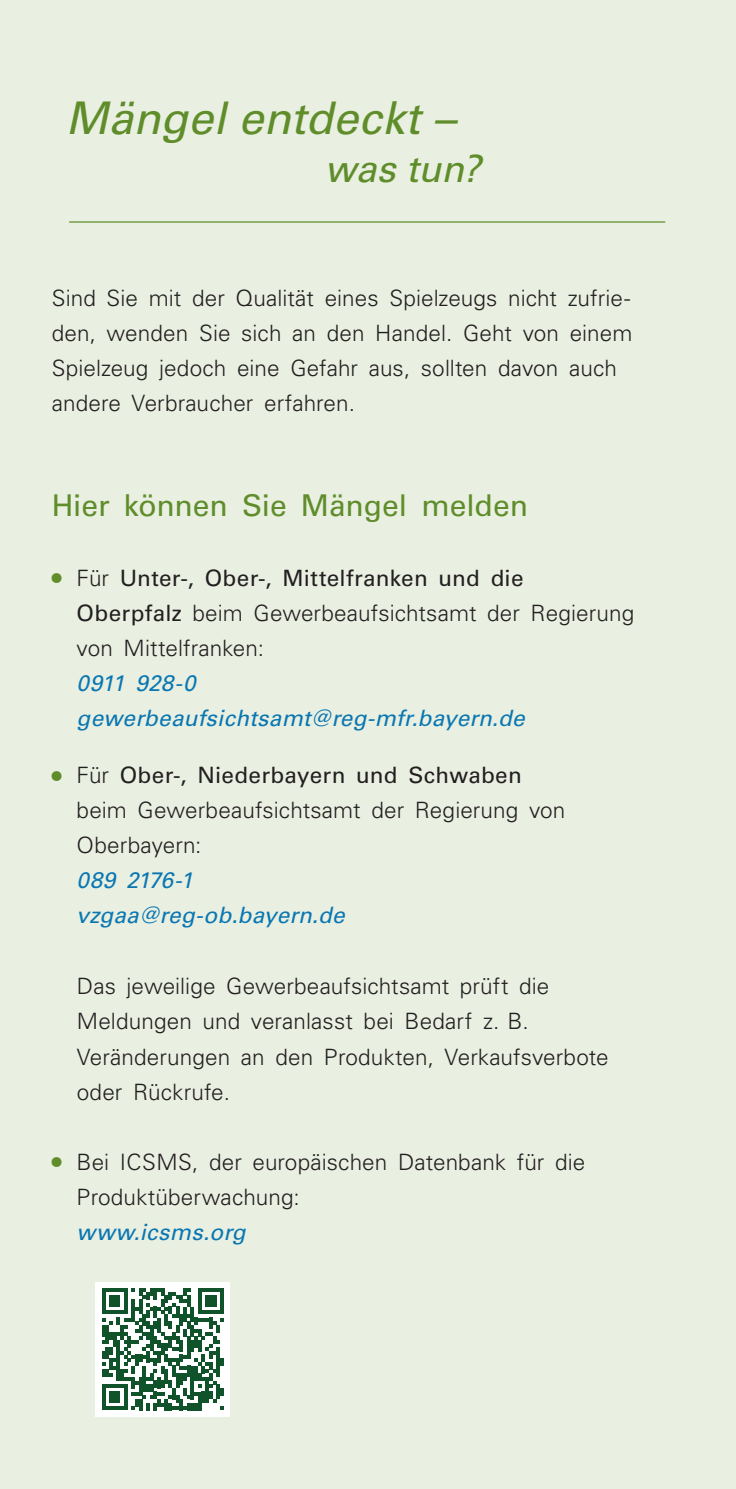
<style>
.page{position:relative;width:736px;height:1489px;background:#fff}
.page>*{position:absolute;margin:0;border:0;box-sizing:border-box;transform-origin:0 0}
.Headline_gruen_gross{font:italic 45px "Univers LT Std";color:#5f8d2a}
.Headline_gruen_gross-2{font:italic 37.5px "Univers LT Std";letter-spacing:-.005em;color:#5f8d2a}
.Head2{font:30px "Univers LT Std";letter-spacing:-.005em;color:#5f8d2a}
.Copy_normal_black_9{font:300 22.5px/35px "Univers LT Std";letter-spacing:.005em;color:#231f20}
.s1{font-weight:400;font-size:27.5px;color:#5f8d2a}
.s2{font-weight:400}
.s3{font-weight:400;font-style:italic;color:#0a77b2}
</style>
<div class="page">
<div style="left:0;top:0;width:735px;height:1488px;background:#e9efe1"></div>
<hr style="left:69px;top:221px;width:596px;height:2px;background:#5f8d2a">
<div style="left:95px;top:1282px;width:135px;height:134px;background:#fff"></div>
<img style="left:102px;top:1288px;width:121px;height:122px">
<h1 class="Headline_gruen_gross" style="left:66px;top:91px;width:390px">Mängel entdeckt –</h1>
<h1 class="Headline_gruen_gross-2" style="left:324px;top:147px;width:157px">was tun?</h1>
<p class="Copy_normal_black_9" style="left:52px;top:280px;width:582px">Sind Sie mit der Qualität eines Spielzeugs nicht zufrie&shy;den, wenden Sie sich an den Handel. Geht von einem Spielzeug jedoch eine Gefahr aus, sollten davon auch andere Verbraucher erfahren.</p>
<h2 class="Head2" style="left:52px;top:487px;width:477px">Hier können Sie Mängel melden</h2>
<p class="Copy_normal_black_9" style="left:77px;top:560px;width:559px;text-indent:-25px"><span class="s1">•</span> Für <span class="s2">Unter-, Ober-, Mittelfranken und die Oberpfalz</span> beim Gewerbeaufsichtsamt der Regierung von Mittelfranken:<br><span class="s3">0911 928-0 gewerbeaufsichtsamt@reg-mfr.bayern.de</span></p>
<p class="Copy_normal_black_9" style="left:77px;top:757px;width:490px;text-indent:-25px"><span class="s1">•</span> Für <span class="s2">Ober-, Niederbayern und Schwaben </span>beim Gewerbeaufsichtsamt der Regierung von<br>Oberbayern:<br><span class="s3">089 2176-1<br>vzgaa@reg-ob.bayern.de</span></p>
<p class="Copy_normal_black_9" style="left:77px;top:968px;width:533px">Das jeweilige Gewerbeaufsichtsamt prüft die Meldungen und veranlasst bei Bedarf z. B.<br>Veränderungen an den Produkten, Verkaufsverbote oder Rückrufe.</p>
<p class="Copy_normal_black_9" style="left:77px;top:1143px;width:510px;text-indent:-25px"><span class="s1">•</span> Bei ICSMS, der europäischen Datenbank für die<br>Produktüberwachung:<br><span class="s3">www.icsms.org</span></p>
</div>
